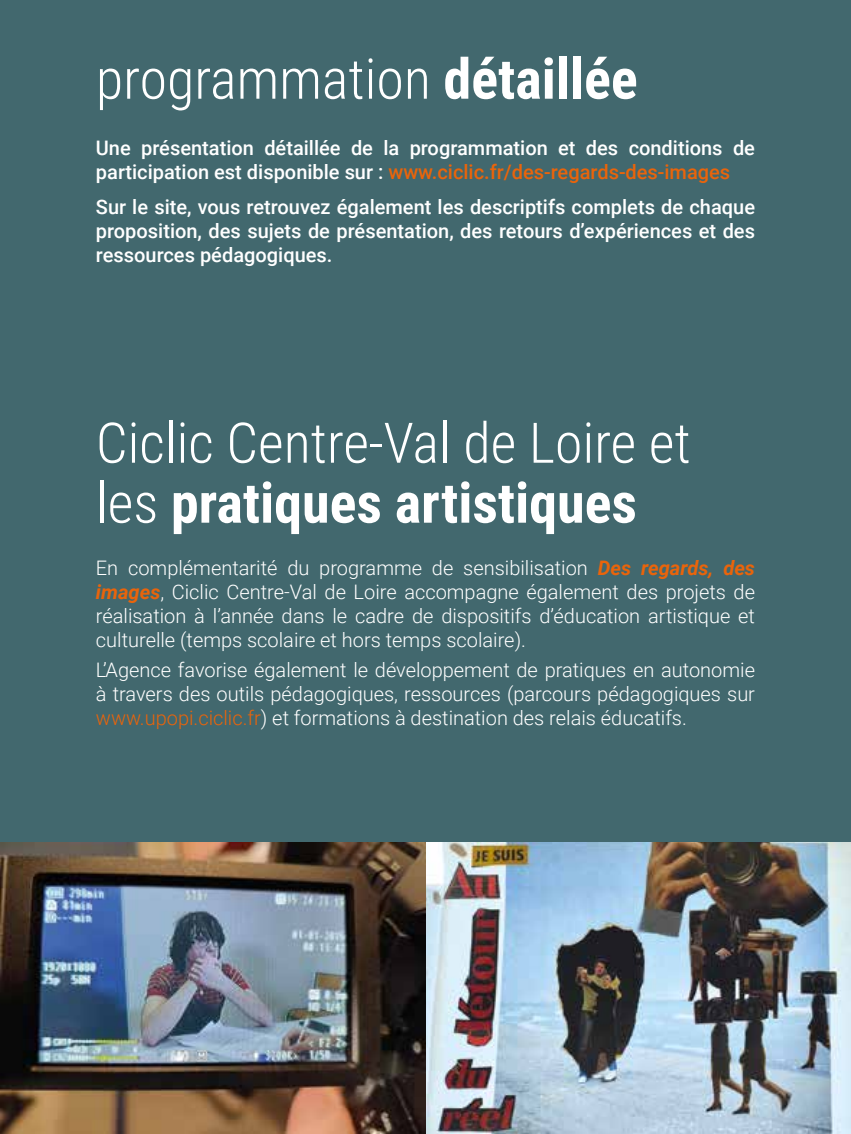
<style>
.page{position:relative;width:851px;height:1134px;background:#fff}
.page>*{position:absolute;margin:0;border:0;box-sizing:border-box;transform-origin:0 0}
.t1{font:300 56px/60px "Roboto Condensed";color:#fff}
.t2{font:300 20px/24px "Roboto";color:#fff;text-align:justify}
.t3{font:500 20px/24px "Roboto";color:#fff}
.s1{font-weight:700}
.s2{color:#e9640b}
.s3{font-weight:700;font-style:italic;color:#e9640b}
</style>
<div class="page">
<div style="left:0;top:0;width:850px;height:1134px;background:#42686e"></div>
<img style="left:0;top:842px;width:850px;height:292px">
<h1 class="t1" style="left:96px;top:47px;width:543px">programmation <span class="s1">détaillée</span></h1>
<p class="t3" style="left:96px;top:135px;width:660px">Une présentation détaillée de la programmation et des conditions de participation est disponible sur : <span class="s2">www.ciclic.fr/des-regards-des-images</span></p>
<p class="t3" style="left:96px;top:194px;width:660px;text-align:justify">Sur le site, vous retrouvez également les descriptifs complets de chaque proposition, des sujets de présentation, des retours d’expériences et des ressources pédagogiques.</p>
<h1 class="t1" style="left:96px;top:411px;width:596px">Ciclic Centre-Val de Loire et les <span class="s1">pratiques artistiques</span></h1>
<p class="t2" style="left:96px;top:555px;width:660px">En complémentarité du programme de sensibilisation <span class="s3">Des regards, des images</span>, Ciclic Centre-Val de Loire accompagne également des projets de réalisation à l’année dans le cadre de dispositifs d’éducation artistique et culturelle (temps scolaire et hors temps scolaire).</p>
<p class="t2" style="left:96px;top:657px;width:660px">L’Agence favorise également le développement de pratiques en autonomie à travers des outils pédagogiques, ressources (parcours pédagogiques sur <span class="s2">www.upopi.ciclic.fr</span>) et formations à destination des relais éducatifs.</p>
</div>
